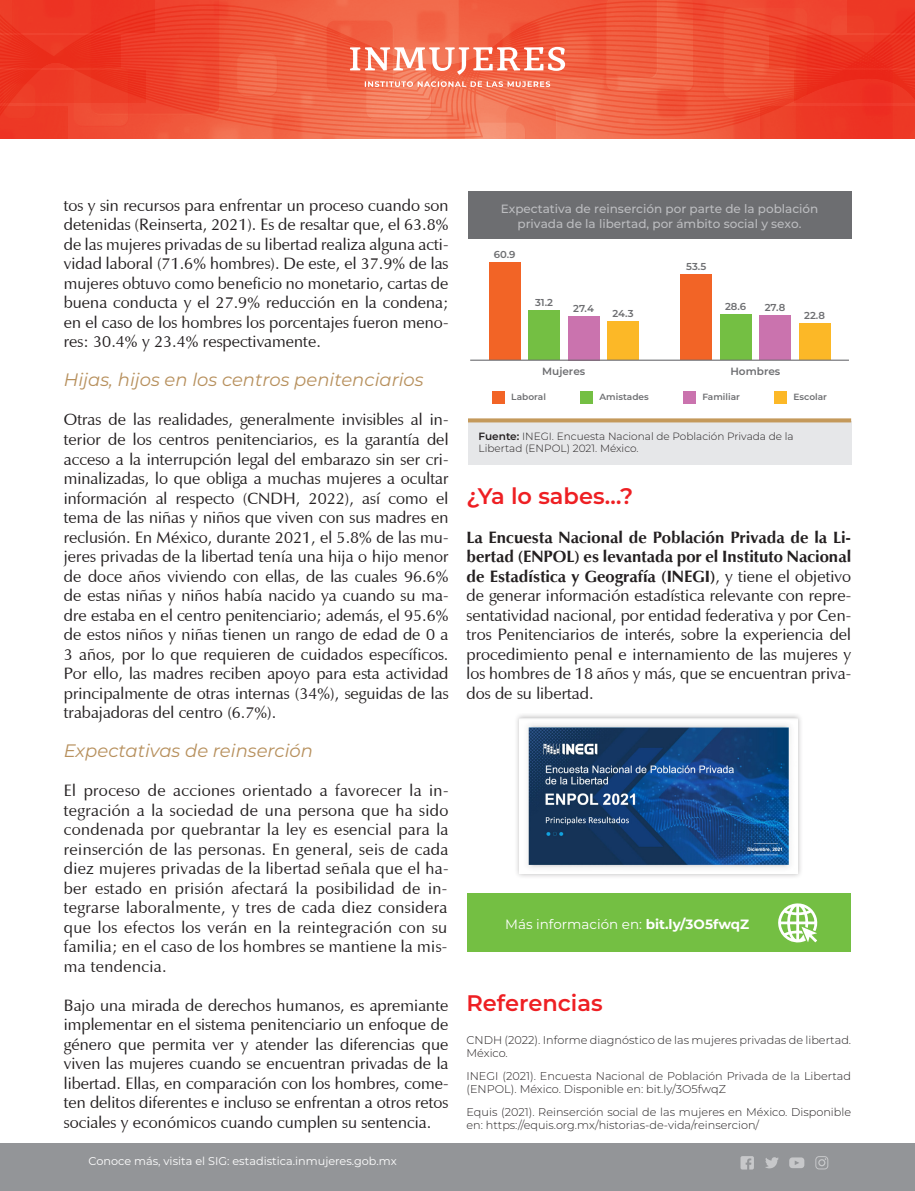
<style>
.page{position:relative;width:915px;height:1191px;background:#fff}
.page>*{position:absolute;margin:0;border:0;box-sizing:border-box;transform-origin:0 0}
.Cuerpo{font:600 22.5px "Montserrat";color:#ee1f23}
.Titulo_1{font:600 22.5px "Montserrat";color:#ee1f23}
.Titulo_2{font:italic 18px "Montserrat";color:#b7905d}
.Cuerpo-2{font:16.5px/19.5px "Eterna Regular SWFTE";color:#231f20;text-align:justify}
.Highlight{font:13.5px "Montserrat";color:#fff}
.t1{font:500 12px/14.4px "Montserrat";color:#bcbdc0;text-align:center}
.Bibliografia{font:300 11.25px/13.5px "Montserrat";color:#231f20}
.t2{font:11.25px "Montserrat";color:#fff}
.t3{font:300 10.5px/12.6px "Montserrat";color:#231f20}
.t4{font:600 10.5px "Montserrat";color:#6d6e71}
.t5{font:600 10.05px "Montserrat";color:#6d6e71}
.t6{font:600 9px "Montserrat";color:#6d6e71}
.s1{font-weight:600}
.s2{font-family:"Eterna Bold SWFTE"}
.s3{font-weight:700}
</style>
<div class="page">
<svg style="left:0;top:0;width:914px;height:139px;background:#f05c3f"></svg>
<div style="left:0;top:1143px;width:914px;height:48px;background:#939598"></div>
<svg style="left:789px;top:1157px;width:15px;height:11px"></svg>
<svg style="left:765px;top:1157px;width:13px;height:11px"></svg>
<svg style="left:740px;top:1156px;width:13px;height:13px"></svg>
<svg style="left:815px;top:1156px;width:13px;height:13px"></svg>
<div style="left:0;top:0;width:155px;height:32px;background:#ed3725"></div>
<div style="left:0;top:35px;width:120px;height:33px;background:#ea2f1c"></div>
<div style="left:0;top:71px;width:145px;height:32px;background:#ed3925"></div>
<div style="left:0;top:106px;width:67px;height:32px;background:#ed3925"></div>
<div style="left:759px;top:106px;width:155px;height:32px;background:linear-gradient(to right,#ed4129,#ed3022)"></div>
<div style="left:794px;top:71px;width:120px;height:32px;background:#ed3121"></div>
<div style="left:769px;top:35px;width:145px;height:33px;background:linear-gradient(to right,#ec3e26,#eb2c1c)"></div>
<div style="left:847px;top:0;width:67px;height:32px;background:#ed3825"></div>
<svg style="left:350px;top:47px;width:215px;height:40px"></svg>
<div style="left:466px;top:893px;width:384px;height:59px;background:#74bf43"></div>
<div style="left:468px;top:191px;width:382px;height:47px;background:#6d6e71"></div>
<div style="left:468px;top:420px;width:382px;height:44px;background:#e6e7e9"></div>
<svg style="left:468px;top:418px;width:382px;height:4px;background:#c9a36b"></svg>
<div style="left:492px;top:391px;width:12px;height:12px;background:#f26426"></div>
<div style="left:580px;top:391px;width:13px;height:12px;background:#74bf43"></div>
<div style="left:683px;top:391px;width:12px;height:12px;background:#ca73ae"></div>
<div style="left:774px;top:391px;width:12px;height:12px;background:#fcb827"></div>
<div style="left:488px;top:262px;width:32px;height:98px;background:#f26426"></div>
<div style="left:528px;top:310px;width:32px;height:50px;background:#74bf43"></div>
<div style="left:567px;top:316px;width:32px;height:44px;background:#ca73ae"></div>
<div style="left:606px;top:321px;width:32px;height:39px;background:#fcb827"></div>
<div style="left:680px;top:274px;width:32px;height:86px;background:#f26426"></div>
<div style="left:719px;top:314px;width:32px;height:46px;background:#74bf43"></div>
<div style="left:758px;top:315px;width:32px;height:45px;background:#ca73ae"></div>
<div style="left:798px;top:323px;width:32px;height:37px;background:#fcb827"></div>
<hr style="left:470px;top:359px;width:378px;height:2px;background:#6c6d70">
<div style="left:514px;top:712px;width:288px;height:167px;background:#231f20;opacity:.3"></div>
<img style="left:520px;top:718px;width:277px;height:155px">
<svg style="left:778px;top:903px;width:39px;height:39px"></svg>
<p class="Cuerpo-2" style="left:64px;top:195px;width:386px">tos y sin recursos para enfrentar un proceso cuando son detenidas (Reinserta, 2021). Es de resaltar que, el 63.8% de las mujeres privadas de su libertad realiza alguna acti&shy;vidad laboral (71.6% hombres). De este, el 37.9% de las mujeres obtuvo como beneficio no monetario, cartas de buena conducta y el 27.9% reducción en la condena; en el caso de los hombres los porcentajes fueron meno&shy;res: 30.4% y 23.4% respectivamente.</p>
<p class="Titulo_2" style="left:64px;top:368px;width:361px">Hijas, hijos en los centros penitenciarios</p>
<p class="Cuerpo-2" style="left:64px;top:410px;width:386px">Otras de las realidades, generalmente invisibles al in&shy;terior de los centros penitenciarios, es la garantía del acceso a la interrupción legal del embarazo sin ser cri&shy;minalizadas, lo que obliga a muchas mujeres a ocultar información al respecto (CNDH, 2022), así como el tema de las niñas y niños que viven con sus madres en reclusión. En México, durante 2021, el 5.8% de las mu&shy;jeres privadas de la libertad tenía una hija o hijo menor de doce años viviendo con ellas, de las cuales 96.6% de estas niñas y niños había nacido ya cuando su ma&shy;dre estaba en el centro penitenciario; además, el 95.6% de estos niños y niñas tienen un rango de edad de 0 a 3 años, por lo que requieren de cuidados específicos.<br>Por ello, las madres reciben apoyo para esta actividad principalmente de otras internas (34%), seguidas de las trabajadoras del centro (6.7%).</p>
<p class="Titulo_2" style="left:64px;top:738px;width:251px">Expectativas de reinserción</p>
<p class="Cuerpo-2" style="left:64px;top:780px;width:386px">El proceso de acciones orientado a favorecer la in&shy;tegración a la sociedad de una persona que ha sido condenada por quebrantar la ley es esencial para la reinserción de las personas. En general, seis de cada diez mujeres privadas de la libertad señala que el ha&shy;ber estado en prisión afectará la posibilidad de in&shy;tegrarse laboralmente, y tres de cada diez considera que los efectos los verán en la reintegración con su familia; en el caso de los hombres se mantiene la mis&shy;ma tendencia.</p>
<p class="Cuerpo-2" style="left:64px;top:995px;width:386px">Bajo una mirada de derechos humanos, es apremiante implementar en el sistema penitenciario un enfoque de género que permita ver y atender las diferencias que viven las mujeres cuando se encuentran privadas de la libertad. Ellas, en comparación con los hombres, come&shy;ten delitos diferentes e incluso se enfrentan a otros retos sociales y económicos cuando cumplen su sentencia.</p>
<p class="t2" style="left:88px;top:1153px;width:309px">Conoce más, visita el SIG: estadistica.inmujeres.gob.mx</p>
<p class="t1" style="left:500px;top:201px;width:319px">Expectativa de reinserción por parte de la población privada de la libertad, por ámbito social y sexo.</p>
<p class="t5" style="left:493px;top:247px;width:23px">60.9</p>
<p class="t5" style="left:535px;top:295px;width:20px">31.2</p>
<p class="t5" style="left:573px;top:301px;width:22px">27.4</p>
<p class="t5" style="left:612px;top:306px;width:23px">24.3</p>
<p class="t5" style="left:686px;top:259px;width:22px">53.5</p>
<p class="t5" style="left:724px;top:299px;width:23px">28.6</p>
<p class="t5" style="left:764px;top:300px;width:22px">27.8</p>
<p class="t4" style="left:542px;top:364px;width:44px">Mujeres</p>
<p class="t4" style="left:730px;top:364px;width:51px">Hombres</p>
<p class="t5" style="left:803px;top:308px;width:23px">22.8</p>
<p class="t6" style="left:511px;top:390px;width:36px">Laboral</p>
<p class="t6" style="left:599px;top:390px;width:51px">Amistades</p>
<p class="t6" style="left:702px;top:390px;width:39px">Familiar</p>
<p class="t6" style="left:793px;top:390px;width:35px">Escolar</p>
<p class="t3" style="left:478px;top:429px;width:316px"><span class="s1">Fuente:</span> INEGI. Encuesta Nacional de Población Privada de la<br>Libertad (ENPOL) 2021. México.</p>
<p class="Cuerpo" style="left:466px;top:479px;width:168px">¿Ya lo sabes…?</p>
<p class="Cuerpo-2" style="left:466px;top:527px;width:386px"><span class="s2">La Encuesta Nacional de Población Privada de la Li&shy;bertad (ENPOL) es levantada por el Instituto Nacional de Estadística y Geografía (INEGI)</span>, y tiene el objetivo de generar información estadística relevante con repre&shy;sentatividad nacional, por entidad federativa y por Cen&shy;tros Penitenciarios de interés, sobre la experiencia del procedimiento penal e internamiento de las mujeres y los hombres de 18 años y más, que se encuentran priva&shy;dos de su libertad.</p>
<p class="Highlight" style="left:505px;top:915px;width:245px">Más información en: <span class="s3">bit.ly/3O5fwqZ</span></p>
<p class="Titulo_1" style="left:466px;top:986px;width:138px">Referencias</p>
<p class="Bibliografia" style="left:466px;top:1032px;width:386px">CNDH (2022). Informe diagnóstico de las mujeres privadas de libertad.<br>México.</p>
<p class="Bibliografia" style="left:466px;top:1068px;width:386px">INEGI (2021). Encuesta Nacional de Población Privada de la Libertad (ENPOL). México. Disponible en: bit.ly/3O5fwqZ</p>
<p class="Bibliografia" style="left:466px;top:1104px;width:386px">Equis (2021). Reinserción social de las mujeres en México. Disponible en: https://equis.org.mx/historias-de-vida/reinsercion/</p>
</div>
